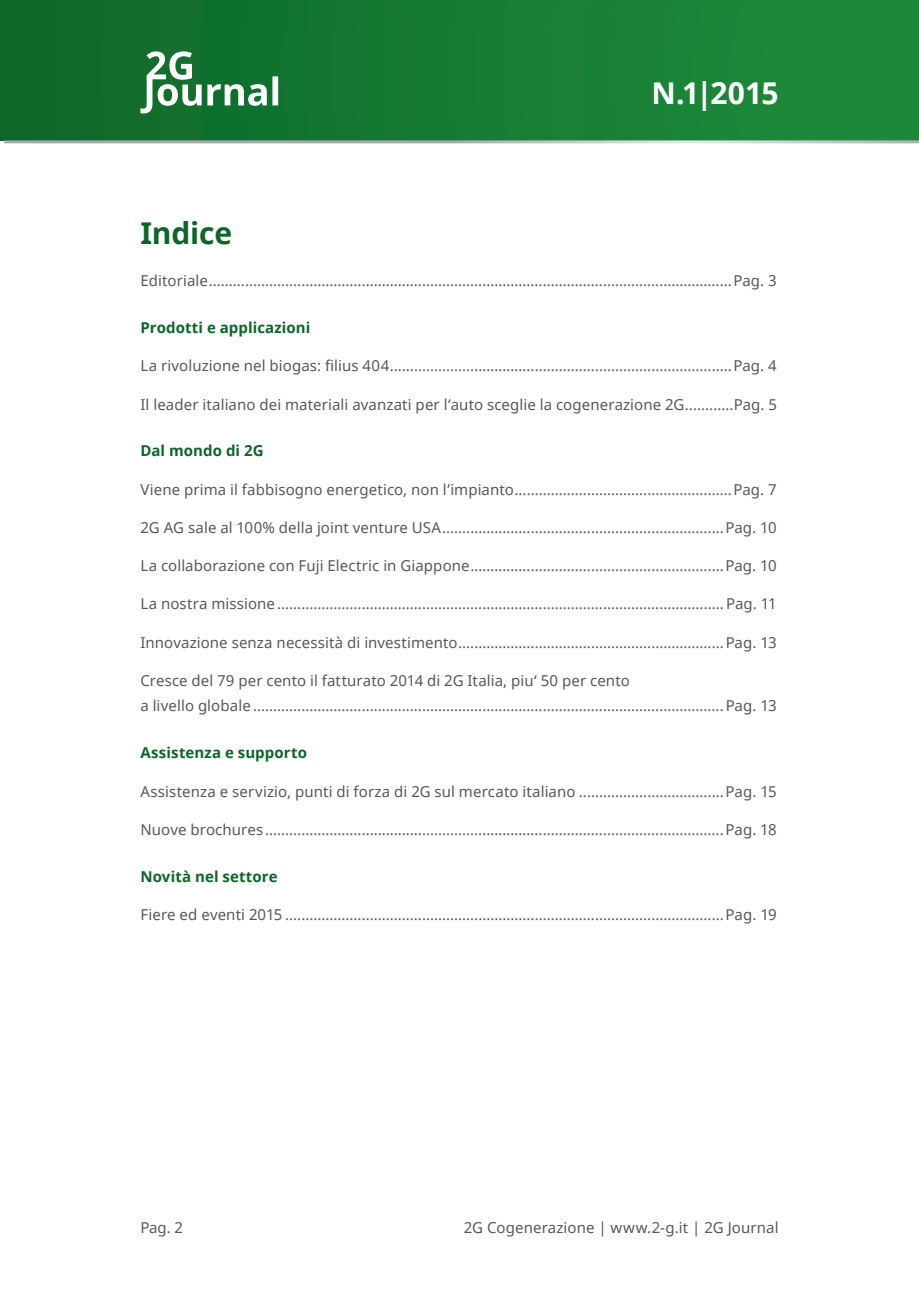
<style>
.page{position:relative;width:919px;height:1289px;background:#fff}
.page>*{position:absolute;margin:0;border:0;box-sizing:border-box;transform-origin:0 0}
.t1{font:700 30px "Noto Sans";color:#fff}
.t2{font:700 30px "Noto Sans";letter-spacing:-.005em;color:#0c6629}
.t3{font:15px/25.5px "Noto Sans";letter-spacing:.005em;color:#57585a}
.t4{font:700 15px "Noto Sans";letter-spacing:.005em;color:#0c6629}
</style>
<div class="page">
<div style="left:0;top:0;width:918px;height:140px;background:linear-gradient(to right,#0e6729,#1f8c3c)"></div>
<svg style="left:140px;top:51px;width:138px;height:62px"></svg>
<h1 class="t1" style="left:651px;top:72px;width:128px">N.1|2015</h1>
<h1 class="t2" style="left:140px;top:212px;width:93px">Indice</h1>
<p class="t3" style="left:140px;top:268px;width:638px">Editoriale..................................................................................................................................Pag. 3</p>
<p class="t4" style="left:140px;top:317px;width:171px">Prodotti e applicazioni</p>
<p class="t3" style="left:140px;top:353px;width:638px">La rivoluzione nel biogas: filius 404.....................................................................................Pag. 4</p>
<p class="t3" style="left:140px;top:391px;width:638px">Il leader italiano dei materiali avanzati per l‘auto sceglie la cogenerazione 2G............Pag. 5</p>
<p class="t4" style="left:140px;top:440px;width:125px">Dal mondo di 2G</p>
<p class="t3" style="left:140px;top:476px;width:637px">Viene prima il fabbisogno energetico, non l’impianto......................................................Pag. 7</p>
<p class="t3" style="left:140px;top:514px;width:637px">2G AG sale al 100% della joint venture USA......................................................................Pag. 10</p>
<p class="t3" style="left:140px;top:552px;width:637px">La collaborazione con Fuji Electric in Giappone...............................................................Pag. 10</p>
<p class="t3" style="left:140px;top:591px;width:638px">La nostra missione...............................................................................................................Pag. 11</p>
<p class="t3" style="left:140px;top:629px;width:638px">Innovazione senza necessità di investimento..................................................................Pag. 13</p>
<p class="t3" style="left:140px;top:667px;width:638px">Cresce del 79 per cento il fatturato 2014 di 2G Italia, piu‘ 50 per cento<br>a livello globale .....................................................................................................................Pag. 13</p>
<p class="t4" style="left:140px;top:742px;width:168px">Assistenza e supporto</p>
<p class="t3" style="left:140px;top:778px;width:638px">Assistenza e servizio, punti di forza di 2G sul mercato italiano ....................................Pag. 15</p>
<p class="t3" style="left:140px;top:816px;width:638px">Nuove brochures..................................................................................................................Pag. 18</p>
<p class="t4" style="left:140px;top:865px;width:139px">Novità nel settore</p>
<p class="t3" style="left:140px;top:901px;width:638px">Fiere ed eventi 2015 .............................................................................................................Pag. 19</p>
<p class="t3" style="left:140px;top:1214px;width:44px">Pag. 2</p>
<p class="t3" style="left:464px;top:1214px;width:316px">2G Cogenerazione | www.2-g.it | 2G Journal</p>
</div>
